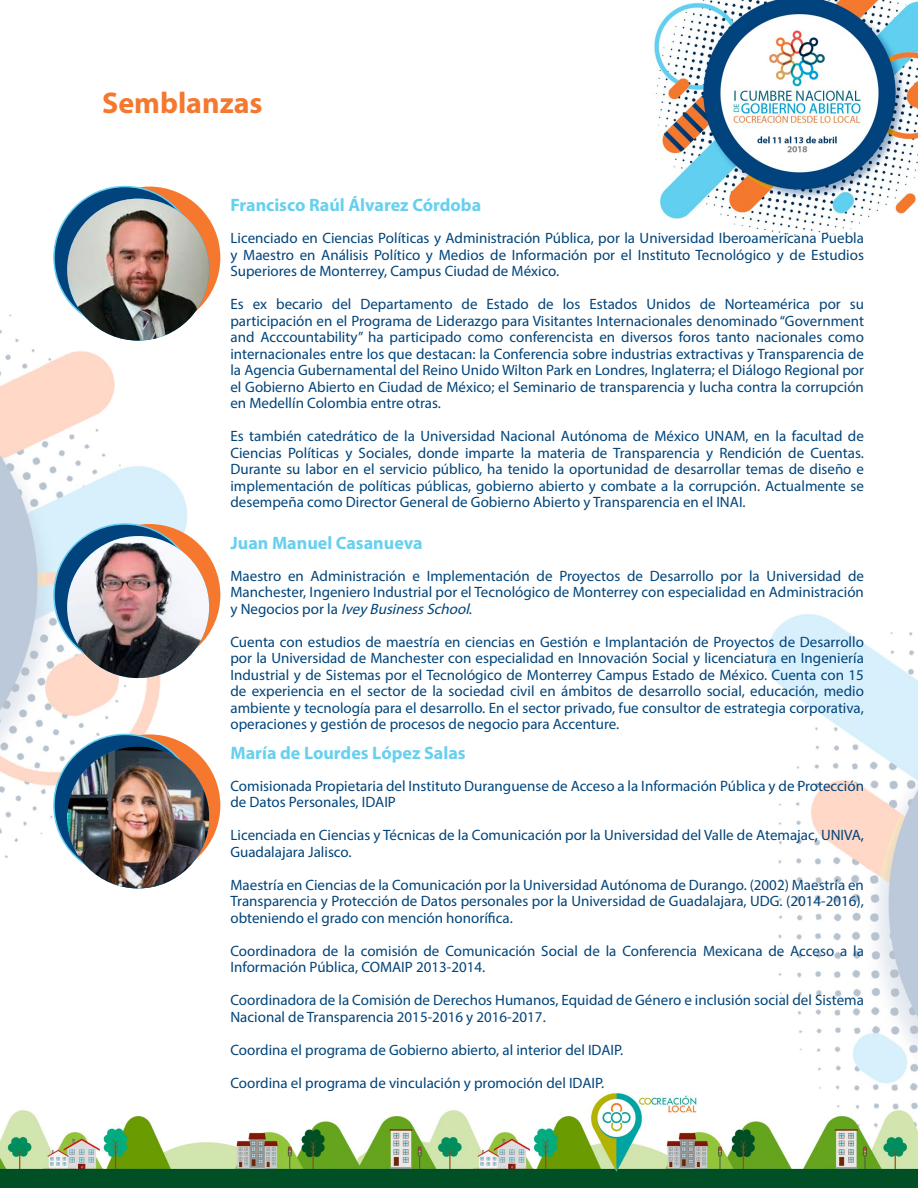
<style>
.page{position:relative;width:918px;height:1188px;background:#fff}
.page>*{position:absolute;margin:0;border:0;box-sizing:border-box;transform-origin:0 0}
.t1{font:700 30px "Myriad Pro";color:#f4782e}
.t2{font:700 18px "Myriad Pro";color:#67d0ef}
.t3{font:15px/16.5px "Myriad Pro";color:#00447a;text-align:justify}
.s1{font-style:italic}
</style>
<div class="page">
<img style="left:0;top:0;width:918px;height:1188px">
<div style="left:78px;top:524px;width:142px;height:142px;background:#f5782e;border-radius:50%"></div>
<div style="left:78px;top:734px;width:142px;height:142px;background:#f5782e;border-radius:50%"></div>
<div style="left:54px;top:524px;width:142px;height:142px;background:#00437d;border-radius:50%"></div>
<div style="left:54px;top:734px;width:142px;height:142px;background:#00437d;border-radius:50%"></div>
<img style="left:67px;top:536px;width:142px;height:142px;border-radius:71px">
<img style="left:67px;top:746px;width:142px;height:142px;border-radius:71px">
<div style="left:78px;top:187px;width:142px;height:142px;background:#f5782e;border-radius:50%"></div>
<div style="left:54px;top:187px;width:142px;height:142px;background:#00437d;border-radius:50%"></div>
<img style="left:67px;top:199px;width:142px;height:142px;border-radius:71px">
<h1 class="t1" style="left:102px;top:83px;width:162px">Semblanzas</h1>
<p class="t2" style="left:230px;top:194px;width:252px">Francisco Raúl Álvarez Córdoba</p>
<p class="t3" style="left:230px;top:230px;width:635px">Licenciado en Ciencias Políticas y Administración Pública, por la Universidad Iberoamericana Puebla y Maestro en Análisis Político y Medios de Información por el Instituto Tecnológico y de Estudios Superiores de Monterrey, Campus Ciudad de México.</p>
<p class="t3" style="left:230px;top:296px;width:635px">Es ex becario del Departamento de Estado de los Estados Unidos de Norteamérica por su participación en el Programa de Liderazgo para Visitantes Internacionales denominado “Government and Acccountability” ha participado como conferencista en diversos foros tanto nacionales como internacionales entre los que destacan: la Conferencia sobre industrias extractivas y Transparencia de la Agencia Gubernamental del Reino Unido Wilton Park en Londres, Inglaterra; el Diálogo Regional por el Gobierno Abierto en Ciudad de México; el Seminario de transparencia y lucha contra la corrupción en Medellín Colombia entre otras.</p>
<p class="t3" style="left:230px;top:428px;width:635px">Es también catedrático de la Universidad Nacional Autónoma de México UNAM, en la facultad de Ciencias Políticas y Sociales, donde imparte la materia de Transparencia y Rendición de Cuentas.<br>Durante su labor en el servicio público, ha tenido la oportunidad de desarrollar temas de diseño e implementación de políticas públicas, gobierno abierto y combate a la corrupción. Actualmente se desempeña como Director General de Gobierno Abierto y Transparencia en el INAI.</p>
<p class="t2" style="left:230px;top:531px;width:194px">Juan Manuel Casanueva</p>
<p class="t3" style="left:230px;top:567px;width:635px">Maestro en Administración e Implementación de Proyectos de Desarrollo por la Universidad de Manchester, Ingeniero Industrial por el Tecnológico de Monterrey con especialidad en Administración y N e g o c i o s p o r l a <span class="s1">IveyBusinessSchool</span>.</p>
<p class="t3" style="left:230px;top:633px;width:635px">Cuenta con estudios de maestría en ciencias en Gestión e Implantación de Proyectos de Desarrollo por la Universidad de Manchester con especialidad en Innovación Social y licenciatura en Ingeniería Industrial y de Sistemas por el Tecnológico de Monterrey Campus Estado de México. Cuenta con 15 de experiencia en el sector de la sociedad civil en ámbitos de desarrollo social, educación, medio ambiente y tecnología para el desarrollo. En el sector privado, fue consultor de estrategia corporativa, operaciones y gestión de procesos de negocio para Accenture.</p>
<p class="t2" style="left:230px;top:741px;width:237px">María de Lourdes López Salas</p>
<p class="t3" style="left:230px;top:777px;width:635px">Comisionada Propietaria del Instituto Duranguense de Acceso a la Información Pública y de Protección de Datos Personales, IDAIP</p>
<p class="t3" style="left:230px;top:827px;width:635px">Licenciada en Ciencias y Técnicas de la Comunicación por la Universidad del Valle de Atemajac, UNIVA,<br>Guadalajara Jalisco.</p>
<p class="t3" style="left:230px;top:876px;width:635px">Maestría en Ciencias de la Comunicación por la Universidad Autónoma de Durango. (2002) Maestría en Transparencia y Protección de Datos personales por la Universidad de Guadalajara, UDG. (2014-2016), obteniendo el grado con mención honorífica.</p>
<p class="t3" style="left:230px;top:942px;width:635px">Coordinadora de la comisión de Comunicación Social de la Conferencia Mexicana de Acceso a la<br>Información Pública, COMAIP 2013-2014.</p>
<p class="t3" style="left:230px;top:992px;width:635px">Coordinadora de la Comisión de Derechos Humanos, Equidad de Género e inclusión social del Sistema<br>Nacional de Transparencia 2015-2016 y 2016-2017.</p>
<p class="t3" style="left:230px;top:1041px;width:394px">Coordina el programa de Gobierno abierto, al interior del IDAIP.</p>
<p class="t3" style="left:230px;top:1074px;width:375px">Coordina el programa de vinculación y promoción del IDAIP.</p>
</div>
